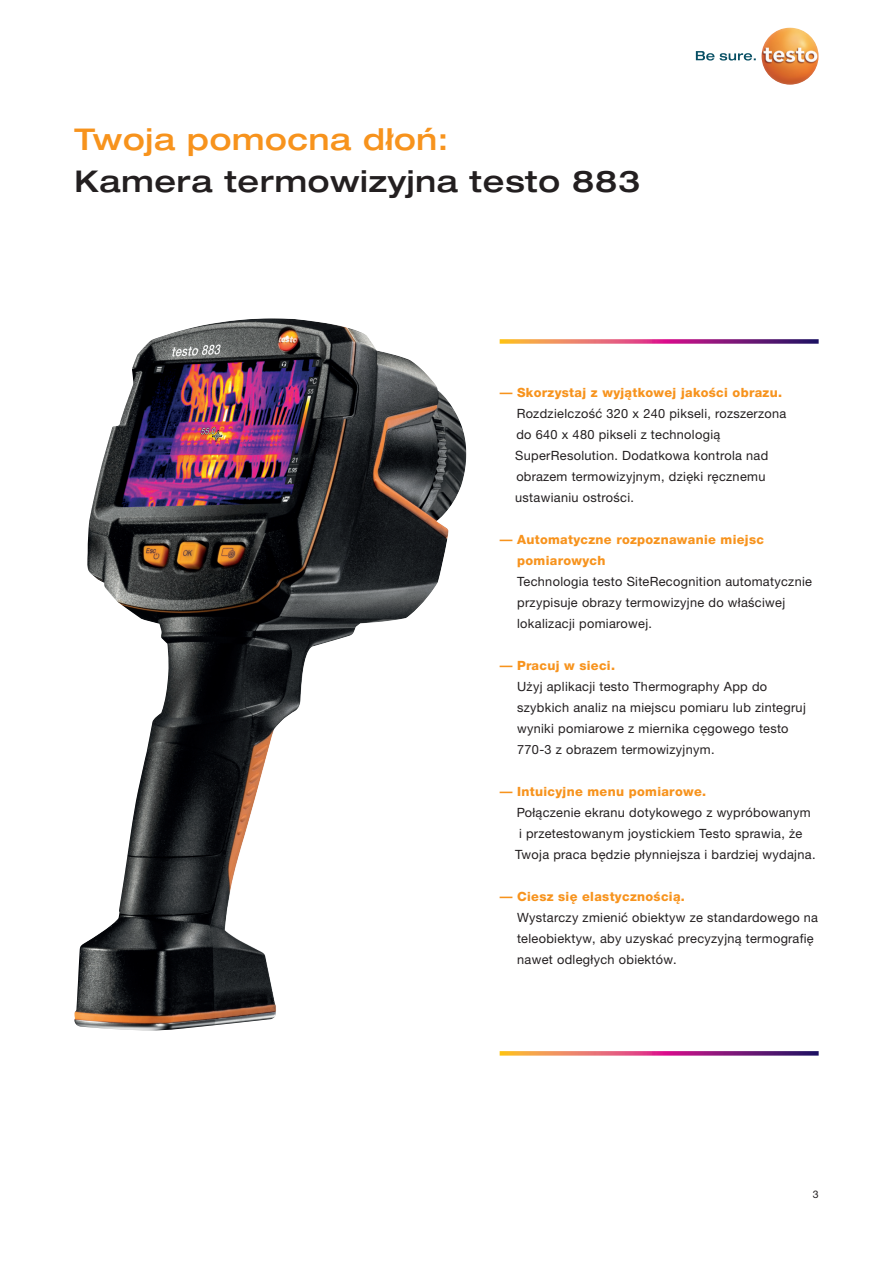
<style>
.page{position:relative;width:893px;height:1263px;background:#fff}
.page>*{position:absolute;margin:0;border:0;box-sizing:border-box;transform-origin:0 0}
.t1{font:500 expanded 30px "Helvetica Neue LTW1 G";letter-spacing:.025em;color:#231f20}
.t2{font:500 expanded 30px "Helvetica Neue LTW1 G";letter-spacing:.025em;color:#f7931d}
.t3{font:12.75px/21px "Helvetica Neue LTW1 G";letter-spacing:.025em;color:#231f20}
.t4{font:800 12.75px/21px "Helvetica Neue LTW1 G";letter-spacing:.025em;color:#f7931d}
.t5{font:10.5px "Helvetica Neue LTW1 G";color:#231f20}
.s1{font-weight:500;font-stretch:expanded;color:#f7931d}
.s2{font-weight:800;color:#f7931d}
.s3{font-weight:500;font-stretch:expanded}
</style>
<div class="page">
<svg style="left:696px;top:51px;width:60px;height:10px"></svg>
<img style="left:761px;top:28px;width:58px;height:57px;border-radius:29px">
<img style="left:74px;top:318px;width:392px;height:713px">
<svg style="left:500px;top:339px;width:319px;height:5px;background:#ba5a7c"></svg>
<svg style="left:500px;top:1051px;width:319px;height:4px"></svg>
<h1 class="t2" style="left:74px;top:120px;width:376px">Twoja pomocna dłoń:</h1>
<h1 class="t1" style="left:74px;top:162px;width:567px">Kamera termowizyjna testo 883</h1>
<p class="t3" style="left:515px;top:382px;width:273px;text-indent:-15px"><span class="s1">—</span> <span class="s2">Skorzystaj z wyjątkowej jakości obrazu.<br></span>Rozdzielczość 320 x 240 pikseli, rozszerzona do 640 x 480 pikseli z technologią SuperResolution. Dodatkowa kontrola nad obrazem termowizyjnym, dzięki ręcznemu ustawianiu ostrości.</p>
<p class="t4" style="left:517px;top:529px;width:248px;text-indent:-17px"><span class="s3">—</span> Automatyczne rozpoznawanie miejsc pomiarowych</p>
<p class="t3" style="left:517px;top:571px;width:296px">Technologia testo SiteRecognition automatycznie przypisuje obrazy termowizyjne do właściwej lokalizacji pomiarowej.</p>
<p class="t3" style="left:517px;top:655px;width:290px;text-indent:-17px"><span class="s1">—</span> <span class="s2">Pracuj w sieci.<br></span>Użyj aplikacji testo Thermography App do szybkich analiz na miejscu pomiaru lub zintegruj wyniki pomiarowe z miernika cęgowego testo 770-3 z obrazem termowizyjnym.</p>
<p class="t4" style="left:500px;top:781px;width:208px"><span class="s3">—</span> Intuicyjne menu pomiarowe.</p>
<p class="t3" style="left:517px;top:802px;width:295px">Połączenie ekranu dotykowego z wypróbowanym</p>
<p class="t3" style="left:519px;top:823px;width:285px">i przetestowanym joystickiem Testo sprawia, że</p>
<p class="t3" style="left:515px;top:844px;width:302px">Twoja praca będzie płynniejsza i bardziej wydajna.</p>
<p class="t3" style="left:517px;top:886px;width:302px;text-indent:-17px"><span class="s1">—</span> <span class="s2">Ciesz się elastycznością.<br></span>Wystarczy zmienić obiektyw ze standardowego na teleobiektyw, aby uzyskać precyzyjną termografię nawet odległych obiektów.</p>
<p class="t5" style="left:813px;top:1188px;width:7px">3</p>
</div>
